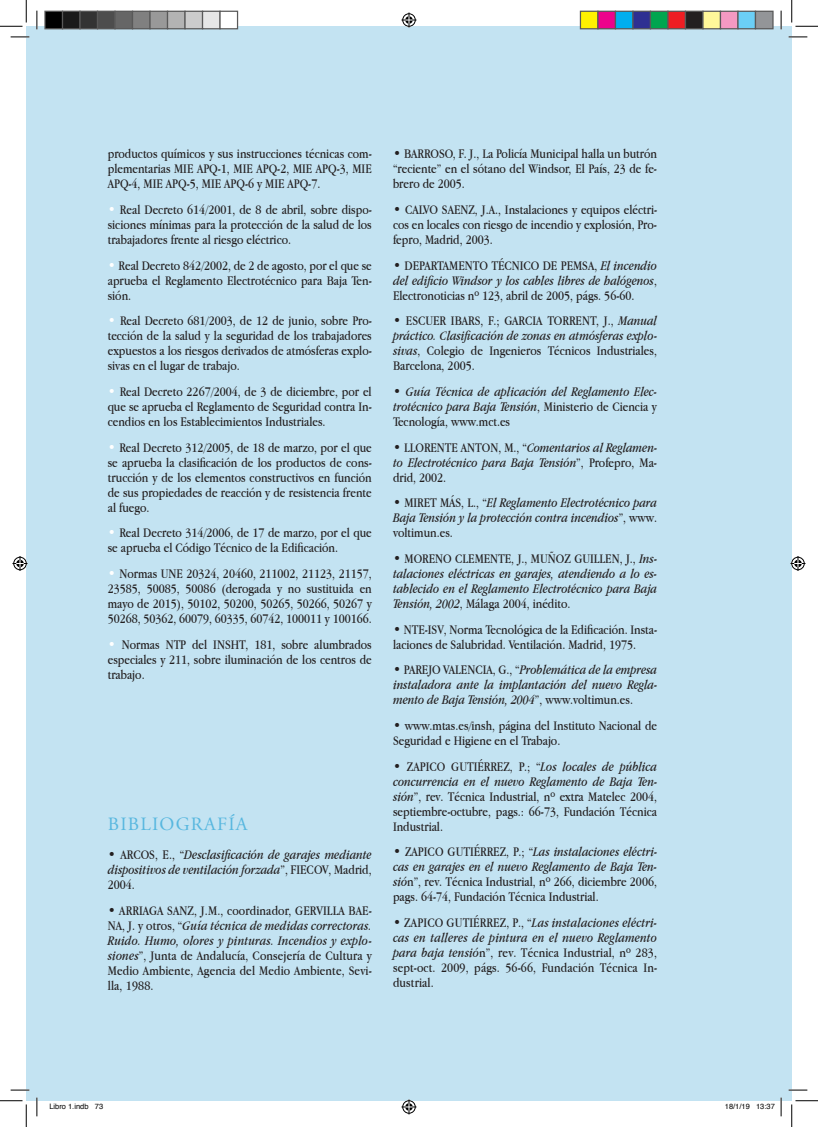
<style>
.page{position:relative;width:818px;height:1127px;background:#fff}
.page>*{position:absolute;margin:0;border:0;box-sizing:border-box;transform-origin:0 0}
.t1{font:18.75px "Adobe Garamond Pro";color:#57b7df}
.t2{font:13.75px/15px "Apple Garamond";color:#231f20;text-align:justify}
.t3{font:italic 13.75px/15px "Apple Garamond";color:#231f20;text-align:justify}
.t4{font:7.5px "Helvetica";color:#000}
.s1{color:#fff}
.s2{font-style:normal}
.s3{font-style:italic}
</style>
<div class="page">
<div style="left:26px;top:26px;width:766px;height:1074px;background:#c3e3f2"></div>
<svg style="left:11px;top:36px;width:18px;height:2px"></svg>
<svg style="left:788px;top:36px;width:19px;height:2px"></svg>
<svg style="left:11px;top:1089px;width:18px;height:1px"></svg>
<svg style="left:788px;top:1089px;width:19px;height:1px"></svg>
<svg style="left:36px;top:11px;width:2px;height:18px"></svg>
<svg style="left:36px;top:1097px;width:2px;height:18px"></svg>
<svg style="left:780px;top:11px;width:2px;height:18px"></svg>
<svg style="left:0;top:0;width:27px;height:27px"></svg>
<svg style="left:0;top:1100px;width:27px;height:26px"></svg>
<svg style="left:791px;top:0;width:27px;height:27px"></svg>
<svg style="left:791px;top:1100px;width:27px;height:26px"></svg>
<svg style="left:401px;top:13px;width:15px;height:15px"></svg>
<svg style="left:401px;top:1099px;width:15px;height:15px"></svg>
<svg style="left:13px;top:556px;width:15px;height:15px"></svg>
<svg style="left:790px;top:556px;width:15px;height:15px"></svg>
<div style="left:45px;top:11px;width:18px;height:18px;background:#000"></div>
<div style="left:44px;top:11px;width:19px;height:18px;border:1px solid #595959"></div>
<div style="left:63px;top:11px;width:17px;height:18px;background:#1a1a1a"></div>
<div style="left:62px;top:11px;width:19px;height:18px;border:1px solid #595959"></div>
<div style="left:80px;top:11px;width:18px;height:18px;background:#333"></div>
<div style="left:79px;top:11px;width:19px;height:18px;border:1px solid #595959"></div>
<div style="left:98px;top:11px;width:17px;height:18px;background:#4d4d4d"></div>
<div style="left:97px;top:11px;width:19px;height:18px;border:1px solid #595959"></div>
<div style="left:115px;top:11px;width:18px;height:18px;background:#666"></div>
<div style="left:114px;top:11px;width:19px;height:18px;border:1px solid #595959"></div>
<div style="left:133px;top:11px;width:17px;height:18px;background:#808080"></div>
<div style="left:132px;top:11px;width:19px;height:18px;border:1px solid #595959"></div>
<div style="left:150px;top:11px;width:18px;height:18px;background:#999"></div>
<div style="left:149px;top:11px;width:19px;height:18px;border:1px solid #595959"></div>
<div style="left:168px;top:11px;width:17px;height:18px;background:#b3b3b3"></div>
<div style="left:167px;top:11px;width:19px;height:18px;border:1px solid #595959"></div>
<div style="left:185px;top:11px;width:18px;height:18px;background:#ccc"></div>
<div style="left:184px;top:11px;width:19px;height:18px;border:1px solid #595959"></div>
<div style="left:203px;top:11px;width:17px;height:18px;background:#e6e6e6"></div>
<div style="left:202px;top:11px;width:19px;height:18px;border:1px solid #595959"></div>
<div style="left:220px;top:11px;width:18px;height:18px;background:#fff"></div>
<div style="left:219px;top:11px;width:19px;height:18px;border:1px solid #595959"></div>
<div style="left:580px;top:11px;width:18px;height:18px;background:#fff101"></div>
<div style="left:580px;top:11px;width:18px;height:18px;border:1px solid #595959"></div>
<div style="left:598px;top:11px;width:17px;height:18px;background:#ed028c"></div>
<div style="left:597px;top:11px;width:19px;height:18px;border:1px solid #595959"></div>
<div style="left:615px;top:11px;width:18px;height:18px;background:#00aeef"></div>
<div style="left:615px;top:11px;width:18px;height:18px;border:1px solid #595959"></div>
<div style="left:633px;top:11px;width:17px;height:18px;background:#2e3092"></div>
<div style="left:632px;top:11px;width:19px;height:18px;border:1px solid #595959"></div>
<div style="left:650px;top:11px;width:18px;height:18px;background:#00a54f"></div>
<div style="left:650px;top:11px;width:18px;height:18px;border:1px solid #595959"></div>
<div style="left:668px;top:11px;width:17px;height:18px;background:#ee1d23"></div>
<div style="left:667px;top:11px;width:19px;height:18px;border:1px solid #595959"></div>
<div style="left:685px;top:11px;width:18px;height:18px;background:#231f20"></div>
<div style="left:685px;top:11px;width:18px;height:18px;border:1px solid #595959"></div>
<div style="left:703px;top:11px;width:17px;height:18px;background:#fff79a"></div>
<div style="left:702px;top:11px;width:19px;height:18px;border:1px solid #595959"></div>
<div style="left:720px;top:11px;width:18px;height:18px;background:#f499c2"></div>
<div style="left:720px;top:11px;width:18px;height:18px;border:1px solid #595959"></div>
<div style="left:738px;top:11px;width:17px;height:18px;background:#6bcff6"></div>
<div style="left:737px;top:11px;width:19px;height:18px;border:1px solid #595959"></div>
<div style="left:755px;top:11px;width:18px;height:18px;background:#939598"></div>
<div style="left:755px;top:11px;width:18px;height:18px;border:1px solid #595959"></div>
<svg style="left:756px;top:1097px;width:26px;height:18px"></svg>
<p class="t2" style="left:108px;top:146px;width:265px">productos químicos y sus instrucciones técnicas com&shy;plementarias MIE APQ-1, MIE APQ-2, MIE APQ-3, MIE APQ-4, MIE APQ-5, MIE APQ-6 y MIE APQ-7.</p>
<p class="t2" style="left:108px;top:201px;width:266px"><span class="s1">•</span> Real Decreto 614/2001, de 8 de abril, sobre dispo&shy;siciones mínimas para la protección de la salud de los trabajadores frente al riesgo eléctrico.</p>
<p class="t2" style="left:108px;top:257px;width:266px"><span class="s1">•</span> Real Decreto 842/2002, de 2 de agosto, por el que se aprueba el Reglamento Electrotécnico para Baja Ten&shy;sión.</p>
<p class="t2" style="left:108px;top:313px;width:265px"><span class="s1">•</span> Real Decreto 681/2003, de 12 de junio, sobre Pro&shy;tección de la salud y la seguridad de los trabajadores expuestos a los riesgos derivados de atmósferas explo&shy;sivas en el lugar de trabajo.</p>
<p class="t2" style="left:108px;top:383px;width:265px"><span class="s1">•</span> Real Decreto 2267/2004, de 3 de diciembre, por el que se aprueba el Reglamento de Seguridad contra In&shy;cendios en los Establecimientos Industriales.</p>
<p class="t2" style="left:108px;top:439px;width:266px"><span class="s1">•</span> Real Decreto 312/2005, de 18 de marzo, por el que se aprueba la clasificación de los productos de cons&shy;trucción y de los elementos constructivos en función de sus propiedades de reacción y de resistencia frente al fuego.</p>
<p class="t2" style="left:108px;top:525px;width:266px"><span class="s1">•</span> Real Decreto 314/2006, de 17 de marzo, por el que se aprueba el Código Técnico de la Edificación.</p>
<p class="t2" style="left:108px;top:565px;width:266px"><span class="s1">•</span> Normas UNE 20324, 20460, 211002, 21123, 21157, 23585, 50085, 50086 (derogada y no sustituida en mayo de 2015), 50102, 50200, 50265, 50266, 50267 y 50268, 50362, 60079, 60335, 60742, 100011 y 100166.</p>
<p class="t2" style="left:108px;top:636px;width:265px"><span class="s1">•</span> Normas NTP del INSHT, 181, sobre alumbrados especiales y 211, sobre iluminación de los centros de trabajo.</p>
<h1 class="t1" style="left:108px;top:812px;width:13px">BIBLIOGRAFÍA</h1>
<p class="t3" style="left:108px;top:846px;width:265px"><span class="s2">• ARCOS, E., “</span>Desclasificación de garajes mediante dispositivos de ventilación forzada<span class="s2">”, FIECOV, Madrid, 2004.</span></p>
<p class="t2" style="left:108px;top:902px;width:266px">• ARRIAGA SANZ, J.M., coordinador, GERVILLA BAE-NA, J. y otros, “<span class="s3">Guía técnica de medidas correctoras.<br>Ruido. Humo, olores y pinturas. Incendios y explo&shy;siones</span>”, Junta de Andalucía, Consejería de Cultura y Medio Ambiente, Agencia del Medio Ambiente, Sevi&shy;lla, 1988.</p>
<p class="t2" style="left:393px;top:146px;width:265px">• BARROSO, F. J., La Policía Municipal halla un butrón “reciente” en el sótano del Windsor, El País, 23 de fe&shy;brero de 2005.</p>
<p class="t2" style="left:393px;top:201px;width:265px">• CALVO SAENZ, J.A., Instalaciones y equipos eléctri&shy;cos en locales con riesgo de incendio y explosión, Pro&shy;fepro, Madrid, 2003.</p>
<p class="t2" style="left:393px;top:257px;width:265px">• DEPARTAMENTO TÉCNICO DE PEMSA, <span class="s3">El incendio del edificio Windsor y los cables libres de halógenos</span>, Electronoticias nº 123, abril de 2005, págs. 56-60.</p>
<p class="t2" style="left:393px;top:313px;width:265px">• ESCUER IBARS, F.; GARCIA TORRENT, J., <span class="s3">Manual práctico. Clasificación de zonas en atmósferas explo&shy;sivas</span>, Colegio de Ingenieros Técnicos Industriales, Barcelona, 2005.</p>
<p class="t3" style="left:393px;top:383px;width:265px"><span class="s2">•</span> Guía Técnica de aplicación del Reglamento Elec&shy;trotécnico para Baja Tensión<span class="s2">, Ministerio de Ciencia y Tecnología, www.mct.es</span></p>
<p class="t3" style="left:393px;top:439px;width:265px"><span class="s2">• LLORENTE ANTON, M., “</span>Comentarios al Reglamen&shy;to Electrotécnico para Baja Tensión<span class="s2">”, Profepro, Ma&shy;drid, 2002.</span></p>
<p class="t3" style="left:393px;top:495px;width:265px"><span class="s2">• MIRET MÁS, L., “</span>El Reglamento Electrotécnico para Baja Tensión y la protección contra incendios<span class="s2">”, www. voltimun.es.</span></p>
<p class="t3" style="left:393px;top:550px;width:265px"><span class="s2">• MORENO CLEMENTE, J., MUÑOZ GUILLEN, J.,</span> Ins&shy;talaciones eléctricas en garajes, atendiendo a lo es&shy;tablecido en el Reglamento Electrotécnico para Baja Tensión, 2002<span class="s2">, Málaga 2004, inédito.</span></p>
<p class="t2" style="left:393px;top:621px;width:265px">• NTE-ISV, Norma Tecnológica de la Edificación. Insta&shy;laciones de Salubridad. Ventilación. Madrid, 1975.</p>
<p class="t3" style="left:393px;top:662px;width:265px"><span class="s2">• PAREJO VALENCIA, G., “</span>Problemática de la empresa instaladora ante la implantación del nuevo Regla&shy;mento de Baja Tensión, 2004<span class="s2">”, www.voltimun.es.</span></p>
<p class="t2" style="left:393px;top:717px;width:265px">• www.mtas.es/insh, página del Instituto Nacional de<br>Seguridad e Higiene en el Trabajo.</p>
<p class="t2" style="left:393px;top:758px;width:266px">• ZAPICO GUTIÉRREZ, P.; “<span class="s3">Los locales de pública concurrencia en el nuevo Reglamento de Baja Ten&shy;sión</span>”, rev. Técnica Industrial, nº extra Matelec 2004, septiembre-octubre, pags.: 66-73, Fundación Técnica Industrial.</p>
<p class="t2" style="left:393px;top:843px;width:265px">• ZAPICO GUTIÉRREZ, P.; “<span class="s3">Las instalaciones eléctri&shy;cas en garajes en el nuevo Reglamento de Baja Ten&shy;sió</span>n”, rev. Técnica Industrial, nº 266, diciembre 2006, pags. 64-74, Fundación Técnica Industrial.</p>
<p class="t2" style="left:393px;top:914px;width:266px">• ZAPICO GUTIÉRREZ, P., “<span class="s3">Las instalaciones eléctri&shy;cas en talleres de pintura en el nuevo Reglamento para baja tensió</span>n”, rev. Técnica Industrial, nº 283, sept-oct. 2009, págs. 56-66, Fundación Técnica In&shy;dustrial.</p>
<p class="t4" style="left:49px;top:1100px;width:55px">Libro 1.indb 73</p>
<p class="t4" style="left:725px;top:1100px;width:52px">18/1/19 13:37</p>
</div>
